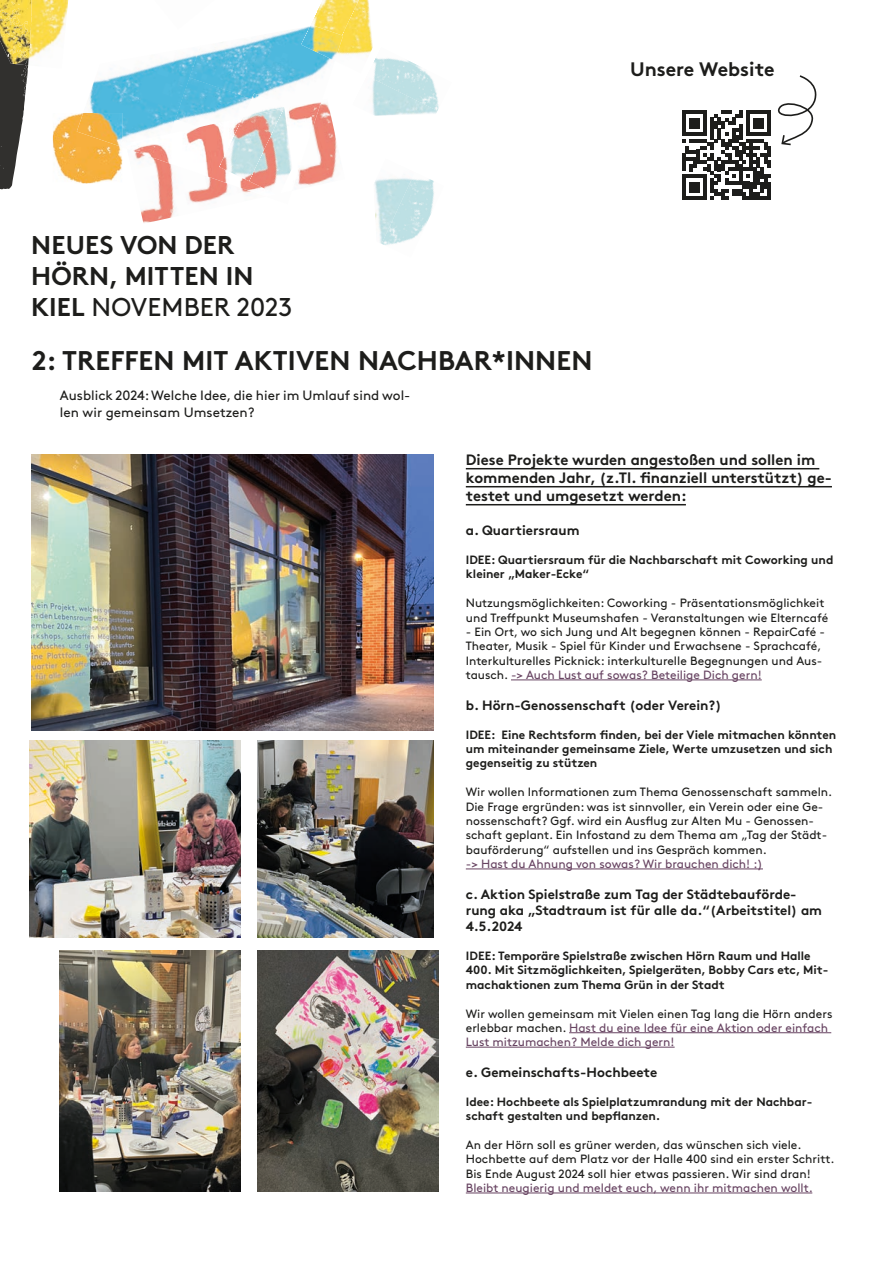
<style>
.page{position:relative;width:893px;height:1263px;background:#fff}
.page>*{position:absolute;margin:0;border:0;box-sizing:border-box;transform-origin:0 0}
.t1{font:700 27px "Brown";letter-spacing:.005em;color:#1d1d1b}
.t2{font:700 25.65px/30.9px "Brown";letter-spacing:.005em;color:#1d1d1b}
.t3{font:700 19.5px "Brown";color:#1d1d1b}
.t4{font:700 15px/18px "Brown";color:#1d1d1b}
.t5{font:700 13.5px/16.2px "Brown";color:#1d1d1b}
.t6{font:13.5px/16.2px "Brown";color:#1d1d1b}
.t7{font:12px/14.4px "Brown";color:#1d1d1b}
.t8{font:700 12px/14.4px "Brown";color:#1d1d1b}
.t9{font:12px/14.4px "Brown";color:#684462}
.s1{font-weight:400}
.s2{color:#684462}
.s3{color:#1d1d1b}
</style>
<div class="page">
<img style="left:20px;top:0;width:48px;height:67px">
<img style="left:20px;top:10px;width:7px;height:2px">
<img style="left:0;top:0;width:20px;height:12px">
<svg style="left:0;top:12px;width:28px;height:177px"></svg>
<img style="left:141px;top:108px;width:196px;height:115px">
<img style="left:373px;top:111px;width:64px;height:5px">
<img style="left:372px;top:58px;width:67px;height:53px">
<img style="left:374px;top:179px;width:7px;height:64px">
<img style="left:381px;top:178px;width:53px;height:67px">
<img style="left:201px;top:28px;width:128px;height:80px">
<img style="left:89px;top:54px;width:112px;height:85px">
<img style="left:175px;top:77px;width:77px;height:23px">
<img style="left:266px;top:197px;width:26px;height:7px">
<img style="left:243px;top:93px;width:41px;height:7px">
<img style="left:126px;top:100px;width:196px;height:97px">
<img style="left:249px;top:108px;width:43px;height:86px">
<img style="left:219px;top:108px;width:65px;height:73px">
<img style="left:53px;top:114px;width:69px;height:69px">
<img style="left:77px;top:113px;width:45px;height:34px">
<img style="left:343px;top:0;width:30px;height:73px">
<img style="left:312px;top:0;width:47px;height:35px">
<img style="left:301px;top:26px;width:42px;height:35px">
<svg style="left:682px;top:75px;width:135px;height:124px"></svg>
<hr style="left:466px;top:468px;width:353px;height:1px;background:#1d1d1b">
<hr style="left:466px;top:486px;width:366px;height:1px;background:#1d1d1b">
<hr style="left:466px;top:504px;width:220px;height:1px;background:#1d1d1b">
<hr style="left:511px;top:679px;width:251px;height:1px;background:#684462">
<hr style="left:466px;top:868px;width:297px;height:1px;background:#684462">
<hr style="left:569px;top:1032px;width:262px;height:1px;background:#684462">
<hr style="left:466px;top:1047px;width:209px;height:1px;background:#684462">
<hr style="left:466px;top:1192px;width:346px;height:1px;background:#684462">
<img style="left:30px;top:740px;width:211px;height:198px">
<img style="left:32px;top:454px;width:401px;height:277px">
<img style="left:258px;top:740px;width:175px;height:198px">
<img style="left:60px;top:950px;width:181px;height:241px">
<img style="left:258px;top:950px;width:180px;height:241px">
<h3 class="t3" style="left:630px;top:53px;width:146px">Unsere Website</h3>
<h2 class="t2" style="left:31px;top:227px;width:263px">NEUES VON DER<br>HÖRN, MITTEN IN<br>KIEL <span class="s1">NOVEMBER 2023</span></h2>
<h1 class="t1" style="left:32px;top:339px;width:562px">2: TREFFEN MIT AKTIVEN NACHBAR*INNEN</h1>
<p class="t6" style="left:60px;top:386px;width:352px">Ausblick 2024: Welche Idee, die hier im Umlauf sind wol&shy;len wir gemeinsam Umsetzen?</p>
<p class="t4" style="left:466px;top:449px;width:368px">Diese Projekte wurden angestoßen und sollen im kommenden Jahr, (z.Tl. finanziell unterstützt) ge&shy;testet und umgesetzt werden:</p>
<p class="t5" style="left:466px;top:521px;width:115px">a. Quartiersraum</p>
<p class="t8" style="left:466px;top:551px;width:369px">IDEE: Quartiersraum für die Nachbarschaft mit Coworking und kleiner „Maker-Ecke“</p>
<p class="t7" style="left:466px;top:595px;width:364px">Nutzungsmöglichkeiten: Coworking - Präsentationsmöglichkeit und Treffpunkt Museumshafen - Veranstaltungen wie Elterncafé</p>
<p class="t7" style="left:466px;top:624px;width:361px">- Ein Ort, wo sich Jung und Alt begegnen können - RepairCafé - Theater, Musik - Spiel für Kinder und Erwachsene - Sprachcafé, Interkulturelles Picknick: interkulturelle Begegnungen und Aus&shy;tausch. <span class="s2">-&gt; Auch Lust auf sowas? Beteilige Dich gern!</span></p>
<p class="t5" style="left:466px;top:695px;width:257px">b. Hörn-Genossenschaft (oder Verein?)</p>
<p class="t8" style="left:466px;top:726px;width:372px">IDEE: Eine Rechtsform finden, bei der Viele mitmachen könnten um miteinander gemeinsame Ziele, Werte umzusetzen und sich gegenseitig zu stützen</p>
<p class="t7" style="left:466px;top:784px;width:368px">Wir wollen Informationen zum Thema Genossenschaft sammeln.<br>Die Frage ergründen: was ist sinnvoller, ein Verein oder eine Ge&shy;nossenschaft? Ggf. wird ein Ausflug zur Alten Mu - Genossen&shy;schaft geplant. Ein Infostand zu dem Thema am „Tag der Städt&shy;bauförderung“ aufstellen und ins Gespräch kommen.</p>
<p class="t9" style="left:466px;top:856px;width:299px">-&gt; Hast du Ahnung von sowas? Wir brauchen dich! :)</p>
<p class="t5" style="left:466px;top:884px;width:358px">c. Aktion Spielstraße zum Tag der Städtebauförde&shy;rung aka „Stadtraum ist für alle da.“(Arbeitstitel) am<br>4.5.2024</p>
<p class="t8" style="left:466px;top:947px;width:364px">IDEE: Temporäre Spielstraße zwischen Hörn Raum und Halle<br>400. Mit Sitzmöglichkeiten, Spielgeräten, Bobby Cars etc, Mit&shy;machaktionen zum Thema Grün in der Stadt</p>
<p class="t9" style="left:466px;top:1005px;width:368px"><span class="s3">Wir wollen gemeinsam mit Vielen einen Tag lang die Hörn anders erlebbar machen.</span> Hast du eine Idee für eine Aktion oder einfach<br>Lust mitzumachen? Melde dich gern!</p>
<p class="t5" style="left:466px;top:1063px;width:193px">e. Gemeinschafts-Hochbeete</p>
<p class="t8" style="left:466px;top:1093px;width:348px">Idee: Hochbeete als Spielplatzumrandung mit der Nachbar&shy;schaft gestalten und bepflanzen.</p>
<p class="t7" style="left:466px;top:1137px;width:370px">An der Hörn soll es grüner werden, das wünschen sich viele.<br>Hochbette auf dem Platz vor der Halle 400 sind ein erster Schritt.<br>Bis Ende August 2024 soll hier etwas passieren. Wir sind dran!</p>
<p class="t9" style="left:466px;top:1180px;width:349px">Bleibt neugierig und meldet euch, wenn ihr mitmachen wollt.</p>
</div>
